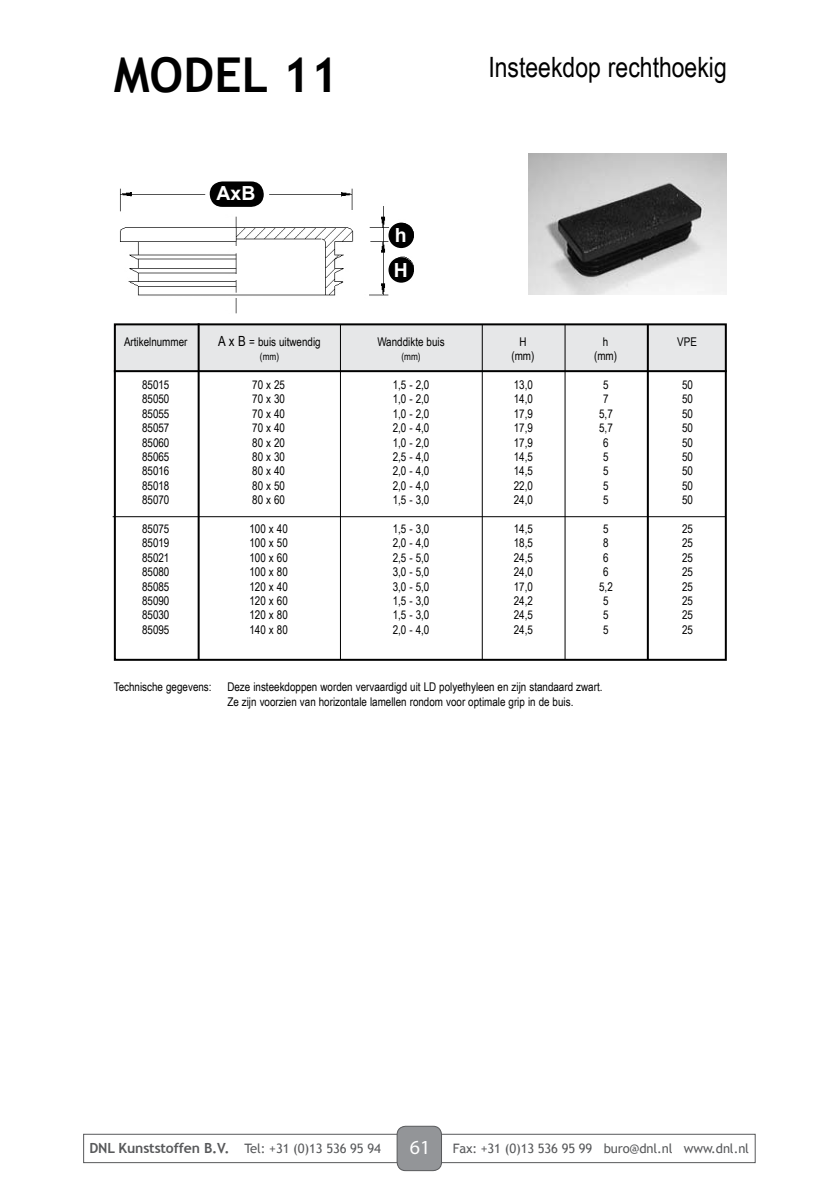
<style>
.page{position:relative;width:840px;height:1191px;background:#fff}
.page>*{position:absolute;margin:0;border:0;box-sizing:border-box;transform-origin:0 0}
.t1{font:700 48px "Trebuchet MS";color:#000}
.t2{font:28px "Arial Narrow";color:#000}
.t3{font:20px "Myriad Pro";color:#fff}
.t4{font:700 19.4px/34.6px "Arial";color:#fff}
.t5{font:700 14px "Trebuchet MS";letter-spacing:-.01em;color:#58595b}
.t6{font:13px "Trebuchet MS";letter-spacing:-.01em;color:#58595b}
.t7{font:12px/14.4px "Arial Narrow";color:#000;text-align:justify}
.t8{font:10px "Arial Narrow";color:#000}
.s1{font-size:14px}
.s2{font-weight:400;font-size:13px}
</style>
<div class="page">
<div style="left:83px;top:1133px;width:672px;height:30px;border:1px solid #58595b"></div>
<div style="left:397px;top:1126px;width:44px;height:44px;background:#939598;border-radius:9px"></div>
<div style="left:396px;top:1125px;width:46px;height:46px;border:1px solid #58595b;border-radius:9px"></div>
<img style="left:120px;top:181px;width:294px;height:133px">
<img style="left:528px;top:153px;width:198px;height:142px">
<div style="left:114px;top:324px;width:612px;height:48px;background:#e6e7e8"></div>
<div style="left:114px;top:323px;width:612px;height:338px;border:2px solid #000"></div>
<hr style="left:114px;top:370px;width:612px;height:2px;background:#000">
<hr style="left:646px;top:324px;width:2px;height:336px;background:#000">
<hr style="left:340px;top:324px;width:1px;height:336px;background:#000">
<hr style="left:481px;top:324px;width:1px;height:336px;background:#000">
<hr style="left:564px;top:324px;width:1px;height:336px;background:#000">
<hr style="left:197px;top:323px;width:2px;height:337px;background:#000">
<hr style="left:113px;top:516px;width:612px;height:1px;background:#000">
<div style="left:388px;top:223px;width:26px;height:25px;background:#000;border-radius:50%"></div>
<div style="left:388px;top:257px;width:26px;height:26px;background:#000;border-radius:50%"></div>
<div style="left:209px;top:181px;width:54px;height:26px;background:#000;border-radius:13px"></div>
<h1 class="t1" style="left:114px;top:45px;width:226px">MODEL 11</h1>
<h2 class="t2" style="left:488px;top:47px;width:240px">Insteekdop rechthoekig</h2>
<p class="t7" style="left:124px;top:334px;width:65px">Artikelnummer</p>
<p class="t7" style="left:142px;top:377px;width:29px">85015<br>85050<br>85055<br>85057<br>85060<br>85065<br>85016<br>85018<br>85070</p>
<p class="t7" style="left:142px;top:521px;width:29px">85075<br>85019<br>85021<br>85080<br>85085<br>85090<br>85030<br>85095</p>
<h3 class="t4" style="left:216px;top:176px;width:40px">AxB</h3>
<h3 class="t4" style="left:393px;top:219px;width:16px">h<br>H</h3>
<p class="t7" style="left:218px;top:334px;width:104px"><span class="s1">A x B</span> = buis uitwendig</p>
<p class="t7" style="left:677px;top:334px;width:21px">VPE</p>
<p class="t8" style="left:260px;top:349px;width:21px">(mm)</p>
<p class="t7" style="left:377px;top:334px;width:69px">Wanddikte buis</p>
<p class="t8" style="left:401px;top:349px;width:21px">(mm)</p>
<p class="t7" style="left:511px;top:334px;width:24px;text-align:center">H (mm)</p>
<p class="t7" style="left:593px;top:334px;width:24px;text-align:center">h (mm)</p>
<p class="t7" style="left:252px;top:377px;width:34px">70 x 25<br>70 x 30<br>70 x 40<br>70 x 40<br>80 x 20<br>80 x 30<br>80 x 40<br>80 x 50<br>80 x 60</p>
<p class="t7" style="left:249px;top:521px;width:40px">100 x 40<br>100 x 50<br>100 x 60<br>100 x 80<br>120 x 40<br>120 x 60<br>120 x 80<br>140 x 80</p>
<p class="t7" style="left:392px;top:377px;width:38px">1,5 - 2,0<br>1,0 - 2,0<br>1,0 - 2,0<br>2,0 - 4,0<br>1,0 - 2,0<br>2,5 - 4,0<br>2,0 - 4,0<br>2,0 - 4,0<br>1,5 - 3,0</p>
<p class="t7" style="left:392px;top:521px;width:38px">1,5 - 3,0<br>2,0 - 4,0<br>2,5 - 5,0<br>3,0 - 5,0<br>3,0 - 5,0<br>1,5 - 3,0<br>1,5 - 3,0<br>2,0 - 4,0</p>
<p class="t7" style="left:513px;top:377px;width:21px">13,0<br>14,0<br>17,9<br>17,9<br>17,9<br>14,5<br>14,5<br>22,0<br>24,0</p>
<p class="t7" style="left:513px;top:521px;width:21px">14,5<br>18,5<br>24,5<br>24,0<br>17,0<br>24,2<br>24,5<br>24,5</p>
<p class="t7" style="left:598px;top:377px;width:15px;text-align:center">5<br>7<br>5,7<br>5,7<br>6<br>5<br>5<br>5<br>5</p>
<p class="t7" style="left:598px;top:521px;width:15px;text-align:center">5<br>8<br>6<br>6<br>5,2<br>5<br>5<br>5</p>
<p class="t7" style="left:681px;top:377px;width:12px">50<br>50<br>50<br>50<br>50<br>50<br>50<br>50<br>50</p>
<p class="t7" style="left:681px;top:521px;width:12px">25<br>25<br>25<br>25<br>25<br>25<br>25<br>25</p>
<p class="t7" style="left:114px;top:679px;width:99px">Technische gegevens:</p>
<p class="t7" style="left:227px;top:679px;width:376px">Deze insteekdoppen worden vervaardigd uit LD polyethyleen en zijn standaard zwart.<br>Ze zijn voorzien van horizontale lamellen rondom voor optimale grip in de buis.</p>
<h3 class="t3" style="left:409px;top:1134px;width:22px">61</h3>
<p class="t5" style="left:89px;top:1139px;width:293px">DNL Kunststoffen B.V. <span class="s2">Tel: +31 (0)13 536 95 94</span></p>
<p class="t6" style="left:452px;top:1140px;width:298px">Fax: +31 (0)13 536 95 99 buro@dnl.nl www.dnl.nl</p>
</div>
